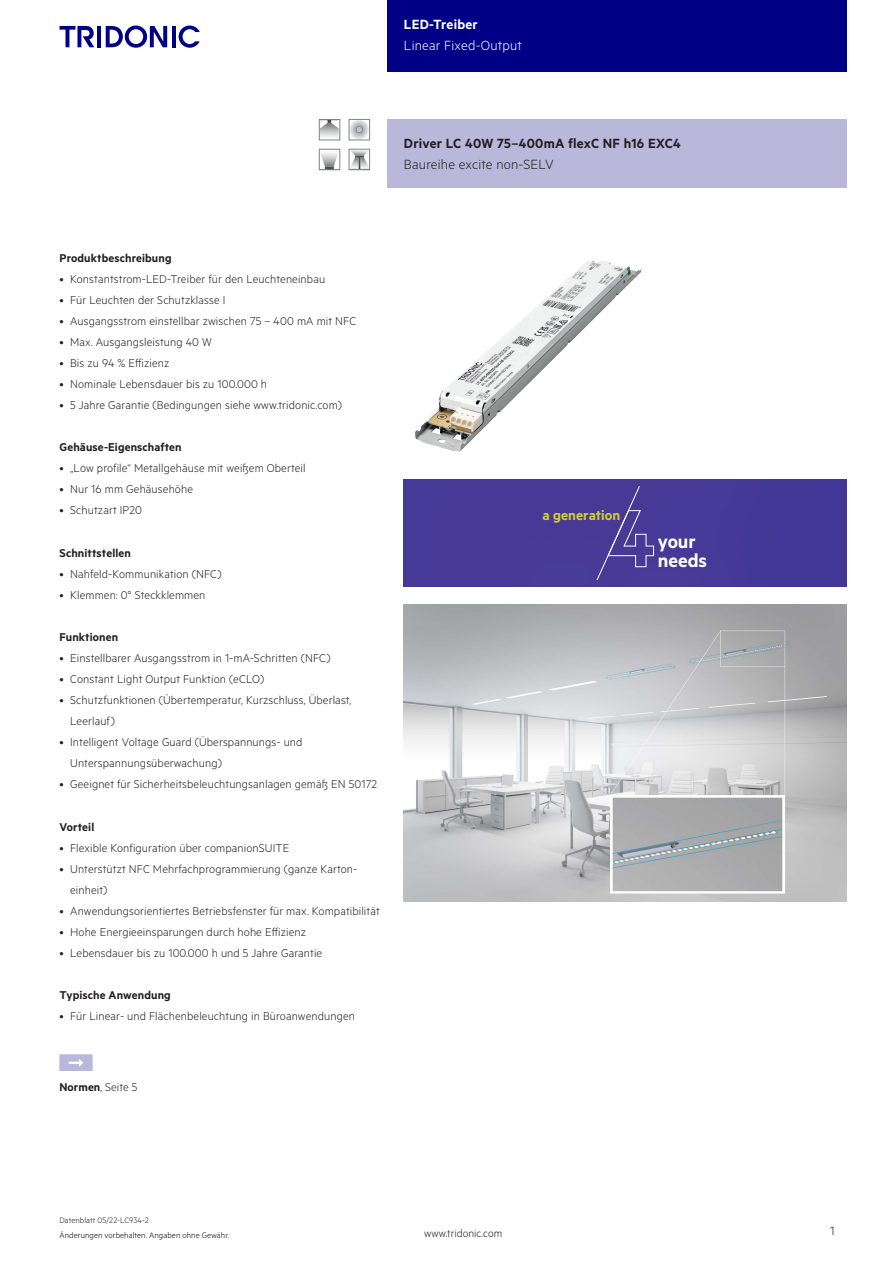
<style>
.page{position:relative;width:893px;height:1263px;background:#fff}
.page>*{position:absolute;margin:0;border:0;box-sizing:border-box;transform-origin:0 0}
.t1{font:600 21px/18.9px "Metric";color:#fff}
.t2{font:600 15.45px "Metric";color:#cfcf30}
.t3{font:15px "Tridonic Metric Print Semi";letter-spacing:.015em;color:#231f20}
.t4{font:15px "Tridonic Metric Print Light";letter-spacing:.015em;color:#231f20}
.t5{font:15px "Tridonic Metric Print Light";letter-spacing:.015em;color:#fff}
.t6{font:15px "Tridonic Metric Print Semi";letter-spacing:.015em;color:#fff}
.t7{font:13.5px "Tridonic Metric Print Light";color:#231f20}
.t8{font:12.75px/21px "Tridonic Metric Print Light";letter-spacing:.01em;color:#231f20}
.t9{font:12.75px "Tridonic Metric Print Semi";letter-spacing:.01em;color:#231f20}
.t10{font:12px "Tridonic Metric Print Light";letter-spacing:.005em;color:#231f20}
.t11{font:9px "Tridonic Metric Print Light";letter-spacing:.01em;color:#000}
.t12{font:9px "Tridonic Metric Print Light";letter-spacing:.005em;color:#231f20}
.s1{font-family:"Tridonic Metric Print Semi"}
</style>
<div class="page">
<div style="left:387px;top:0;width:459px;height:72px;background:#000087"></div>
<hr style="left:97px;top:26px;width:4px;height:21px;background:#000087">
<svg style="left:106px;top:26px;width:61px;height:22px"></svg>
<hr style="left:172px;top:26px;width:3px;height:21px;background:#000087">
<svg style="left:179px;top:26px;width:21px;height:22px"></svg>
<svg style="left:60px;top:26px;width:34px;height:21px"></svg>
<div style="left:387px;top:119px;width:459px;height:68px;background:#bbb7da"></div>
<img style="left:415px;top:261px;width:226px;height:191px">
<div style="left:404px;top:480px;width:442px;height:106px;background:#473997"></div>
<svg style="left:596px;top:485px;width:58px;height:96px"></svg>
<img style="left:404px;top:604px;width:442px;height:297px">
<svg style="left:321px;top:121px;width:17px;height:17px"></svg>
<div style="left:319px;top:119px;width:21px;height:21px;border:1px solid #808285"></div>
<svg style="left:321px;top:152px;width:17px;height:16px"></svg>
<div style="left:319px;top:149px;width:21px;height:21px;border:1px solid #808285"></div>
<div style="left:349px;top:119px;width:20px;height:21px;background:#f2f3f4;border-radius:50%"></div>
<div style="left:349px;top:120px;width:20px;height:20px;background:#f6f6f7;border-radius:50%"></div>
<div style="left:349px;top:120px;width:20px;height:19px;background:#f1f2f3;border-radius:50%"></div>
<div style="left:350px;top:120px;width:19px;height:19px;background:#ededee;border-radius:50%"></div>
<div style="left:350px;top:120px;width:18px;height:19px;background:#e6e7e9;border-radius:50%"></div>
<div style="left:350px;top:121px;width:18px;height:17px;background:#e1e2e4;border-radius:50%"></div>
<div style="left:351px;top:121px;width:17px;height:17px;background:#dedfe1;border-radius:50%"></div>
<div style="left:351px;top:121px;width:16px;height:17px;background:#dcdddf;border-radius:50%"></div>
<div style="left:351px;top:122px;width:16px;height:16px;background:#d7d8da;border-radius:50%"></div>
<div style="left:352px;top:122px;width:14px;height:15px;background:#cecfd1;border-radius:50%"></div>
<div style="left:352px;top:123px;width:14px;height:14px;background:#c9cacc;border-radius:50%"></div>
<div style="left:353px;top:123px;width:12px;height:13px;background:#c2c3c6;border-radius:50%"></div>
<div style="left:353px;top:124px;width:12px;height:11px;background:#bebfc1;border-radius:50%"></div>
<div style="left:354px;top:124px;width:11px;height:11px;background:#babbbe;border-radius:50%"></div>
<div style="left:354px;top:124px;width:10px;height:11px;background:#b6b7bb;border-radius:50%"></div>
<div style="left:354px;top:125px;width:10px;height:10px;background:#bebfc2;border-radius:50%"></div>
<div style="left:354px;top:125px;width:10px;height:9px;background:#b4b5b9;border-radius:50%"></div>
<div style="left:355px;top:125px;width:9px;height:9px;background:#b0b1b5;border-radius:50%"></div>
<div style="left:355px;top:125px;width:8px;height:9px;background:#b4b5b8;border-radius:50%"></div>
<div style="left:355px;top:126px;width:8px;height:7px;background:#b0b1b5;border-radius:50%"></div>
<div style="left:356px;top:126px;width:7px;height:7px;background:#8f9094;border-radius:50%"></div>
<svg style="left:356px;top:126px;width:6px;height:7px"></svg>
<div style="left:349px;top:119px;width:21px;height:21px;border:1px solid #808285"></div>
<svg style="left:351px;top:151px;width:17px;height:17px"></svg>
<div style="left:349px;top:149px;width:21px;height:21px;border:1px solid #808285"></div>
<p class="t6" style="left:404px;top:15px;width:75px">LED-Treiber</p>
<p class="t5" style="left:404px;top:37px;width:120px">Linear Fixed-Output</p>
<p class="t3" style="left:404px;top:134px;width:278px">Driver LC 40W 75–400mA flexC NF h16 EXC4</p>
<p class="t4" style="left:404px;top:156px;width:151px">Baureihe excite non-SELV</p>
<p class="t9" style="left:60px;top:250px;width:114px">Produktbeschreibung</p>
<p class="t8" style="left:60px;top:268px;width:267px">• Konstantstrom-LED-Treiber für den Leuchteneinbau</p>
<p class="t8" style="left:60px;top:289px;width:168px">• Für Leuchten der Schutzklasse I</p>
<p class="t8" style="left:60px;top:310px;width:298px">• Ausgangsstrom einstellbar zwischen 75 – 400 mA mit NFC</p>
<p class="t8" style="left:60px;top:331px;width:154px">• Max. Ausgangsleistung 40 W</p>
<p class="t8" style="left:60px;top:352px;width:112px">• Bis zu 94 % Effizienz</p>
<p class="t8" style="left:60px;top:373px;width:209px">• Nominale Lebensdauer bis zu 100.000 h</p>
<p class="t8" style="left:60px;top:394px;width:284px">• 5 Jahre Garantie (Bedingungen siehe www.tridonic.com)</p>
<p class="t9" style="left:60px;top:439px;width:124px">Gehäuse-Eigenschaften</p>
<p class="t8" style="left:60px;top:457px;width:248px">• „Low profile“ Metallgehäuse mit weißem Oberteil</p>
<p class="t8" style="left:60px;top:478px;width:135px">• Nur 16 mm Gehäusehöhe</p>
<p class="t8" style="left:60px;top:499px;width:84px">• Schutzart IP20</p>
<p class="t9" style="left:60px;top:545px;width:73px">Schnittstellen</p>
<p class="t8" style="left:60px;top:563px;width:164px">• Nahfeld-Kommunikation (NFC)</p>
<p class="t8" style="left:60px;top:584px;width:147px">• Klemmen: 0° Steckklemmen</p>
<p class="t9" style="left:60px;top:629px;width:60px">Funktionen</p>
<p class="t8" style="left:60px;top:647px;width:272px">• Einstellbarer Ausgangsstrom in 1-mA-Schritten (NFC)</p>
<p class="t8" style="left:60px;top:668px;width:206px">• Constant Light Output Funktion (eCLO)</p>
<p class="t8" style="left:70px;top:689px;width:283px;text-indent:-11px">• Schutzfunktionen (Übertemperatur, Kurzschluss, Überlast,<br>Leerlauf)</p>
<p class="t8" style="left:70px;top:731px;width:234px;text-indent:-11px">• Intelligent Voltage Guard (Überspannungs- und<br>Unterspannungsüberwachung)</p>
<p class="t8" style="left:60px;top:773px;width:319px">• Geeignet für Sicherheitsbeleuchtungsanlagen gemäß EN 50172</p>
<p class="t9" style="left:60px;top:819px;width:36px">Vorteil</p>
<p class="t8" style="left:60px;top:837px;width:231px">• Flexible Konfiguration über companionSUITE</p>
<p class="t8" style="left:70px;top:858px;width:289px;text-indent:-11px">• Unterstützt NFC Mehrfachprogrammierung (ganze Karton&shy;einheit)</p>
<p class="t8" style="left:60px;top:900px;width:322px">• Anwendungsorientiertes Betriebsfenster für max. Kompatibilität</p>
<p class="t8" style="left:60px;top:921px;width:248px">• Hohe Energieeinsparungen durch hohe Effizienz</p>
<p class="t8" style="left:60px;top:942px;width:264px">• Lebensdauer bis zu 100.000 h und 5 Jahre Garantie</p>
<p class="t9" style="left:60px;top:988px;width:113px">Typische Anwendung</p>
<p class="t8" style="left:60px;top:1005px;width:297px">• Für Linear- und Flächenbeleuchtung in Büroanwendungen</p>
<p class="t8" style="left:60px;top:1076px;width:79px"><span class="s1">Normen</span>, Seite 5</p>
<p class="t2" style="left:543px;top:506px;width:79px">a generation</p>
<h1 class="t1" style="left:658px;top:532px;width:51px">your needs</h1>
<p class="t12" style="left:60px;top:1215px;width:91px">Datenblatt 05/22-LC934-2</p>
<p class="t11" style="left:60px;top:1229px;width:171px">Änderungen vorbehalten. Angaben ohne Gewähr.</p>
<p class="t10" style="left:424px;top:1227px;width:80px">www.tridonic.com</p>
<p class="t7" style="left:830px;top:1223px;width:6px">1</p>
</div>
